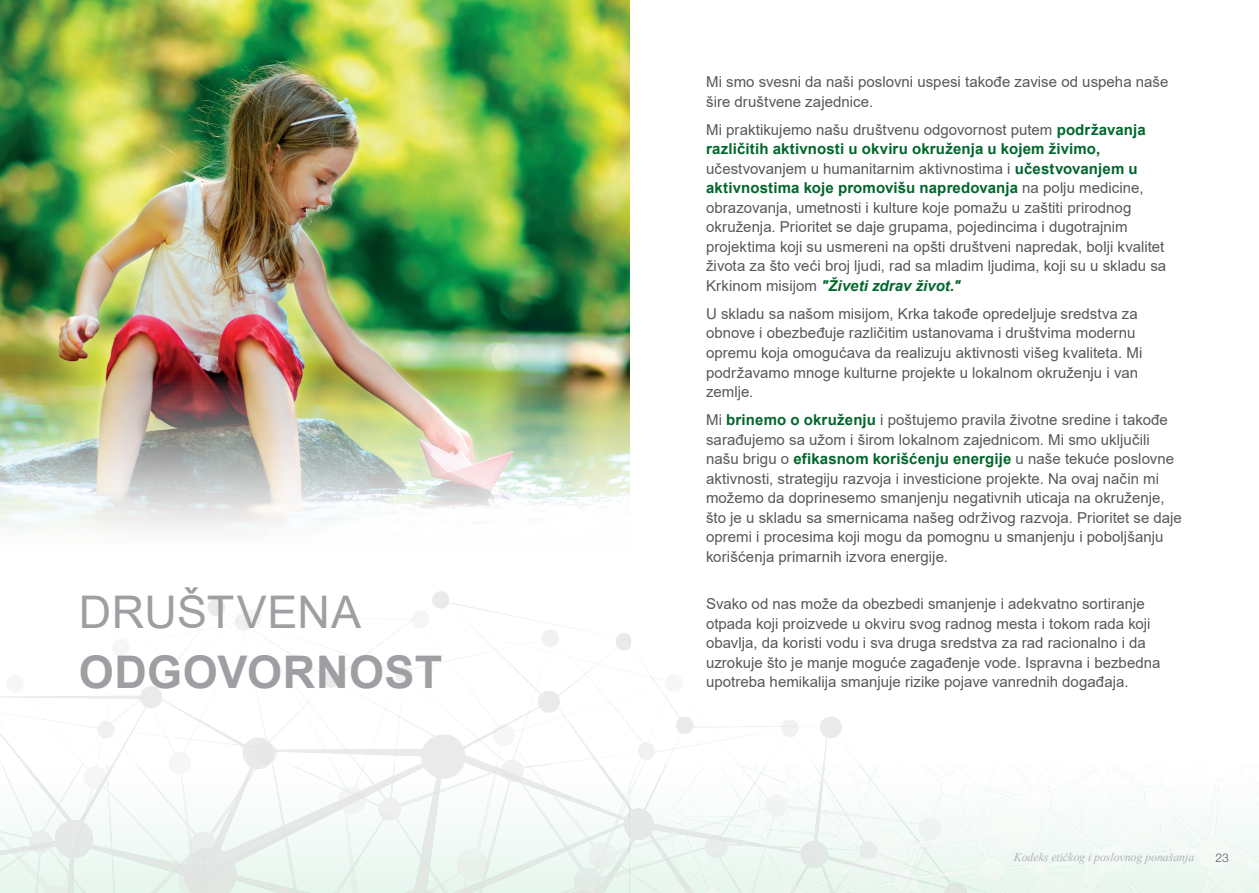
<style>
.page{position:relative;width:1259px;height:893px;background:#fff}
.page>*{position:absolute;margin:0;border:0;box-sizing:border-box;transform-origin:0 0}
.NASLOV_roman{font:700 45px/60px "Arial";letter-spacing:.01em;color:#9d9fa2}
.tekoci_TXT{font:15px/19.5px "Arial";letter-spacing:.005em;color:#57585a}
.t1{font:italic 12px "Times New Roman";letter-spacing:-.01em;color:#b2b3b7}
.t2{font:300 12px "Helvetica Neue LT Pro";color:#57585a}
.s1{font-weight:400}
.s2{font-weight:700;color:#00672c}
.s3{font-weight:700;font-style:italic;color:#00672c}
</style>
<div class="page">
<img style="left:0;top:0;width:629px;height:310px">
<img style="left:0;top:310px;width:629px;height:47px">
<img style="left:0;top:357px;width:1259px;height:536px">
<p class="NASLOV_roman" style="left:79px;top:583px;width:365px"><span class="s1">DRUŠTVENA<br></span>ODGOVORNOST</p>
<p class="tekoci_TXT" style="left:706px;top:72px;width:464px">Mi smo svesni da naši poslovni uspesi takođe zavise od uspeha naše šire društvene zajednice.</p>
<p class="tekoci_TXT" style="left:706px;top:120px;width:462px">Mi praktikujemo našu društvenu odgovornost putem <span class="s2">podržavanja različitih aktivnosti u okviru okruženja u kojem živimo, </span>učestvovanjem u humanitarnim aktivnostima i <span class="s2">učestvovanjem u aktivnostima koje promovišu napredovanja</span> na polju medicine, obrazovanja, umetnosti i kulture koje pomažu u zaštiti prirodnog okruženja. Prioritet se daje grupama, pojedincima i dugotrajnim projektima koji su usmereni na opšti društveni napredak, bolji kvalitet života za što veći broj ljudi, rad sa mladim ljudima, koji su u skladu sa Krkinom misijom <span class="s3">"Živeti zdrav život."</span></p>
<p class="tekoci_TXT" style="left:706px;top:304px;width:438px">U skladu sa našom misijom, Krka takođe opredeljuje sredstva za obnove i obezbeđuje različitim ustanovama i društvima modernu opremu koja omogućava da realizuju aktivnosti višeg kvaliteta. Mi podržavamo mnoge kulturne projekte u lokalnom okruženju i van zemlje.</p>
<p class="tekoci_TXT" style="left:706px;top:410px;width:477px">Mi <span class="s2">brinemo o okruženju</span> i poštujemo pravila životne sredine i takođe sarađujemo sa užom i širom lokalnom zajednicom. Mi smo uključili našu brigu o <span class="s2">efikasnom korišćenju energije</span> u naše tekuće poslovne aktivnosti, strategiju razvoja i investicione projekte. Na ovaj način mi možemo da doprinesemo smanjenju negativnih uticaja na okruženje, što je u skladu sa smernicama našeg održivog razvoja. Prioritet se daje opremi i procesima koji mogu da pomognu u smanjenju i poboljšanju korišćenja primarnih izvora energije.</p>
<p class="tekoci_TXT" style="left:706px;top:594px;width:456px">Svako od nas može da obezbedi smanjenje i adekvatno sortiranje otpada koji proizvede u okviru svog radnog mesta i tokom rada koji obavlja, da koristi vodu i sva druga sredstva za rad racionalno i da uzrokuje što je manje moguće zagađenje vode. Ispravna i bezbedna upotreba hemikalija smanjuje rizike pojave vanrednih događaja.</p>
<p class="t1" style="left:1014px;top:849px;width:182px">Kodeks etičkog i poslovnog ponašanja</p>
<p class="t2" style="left:1215px;top:850px;width:15px">23</p>
</div>
